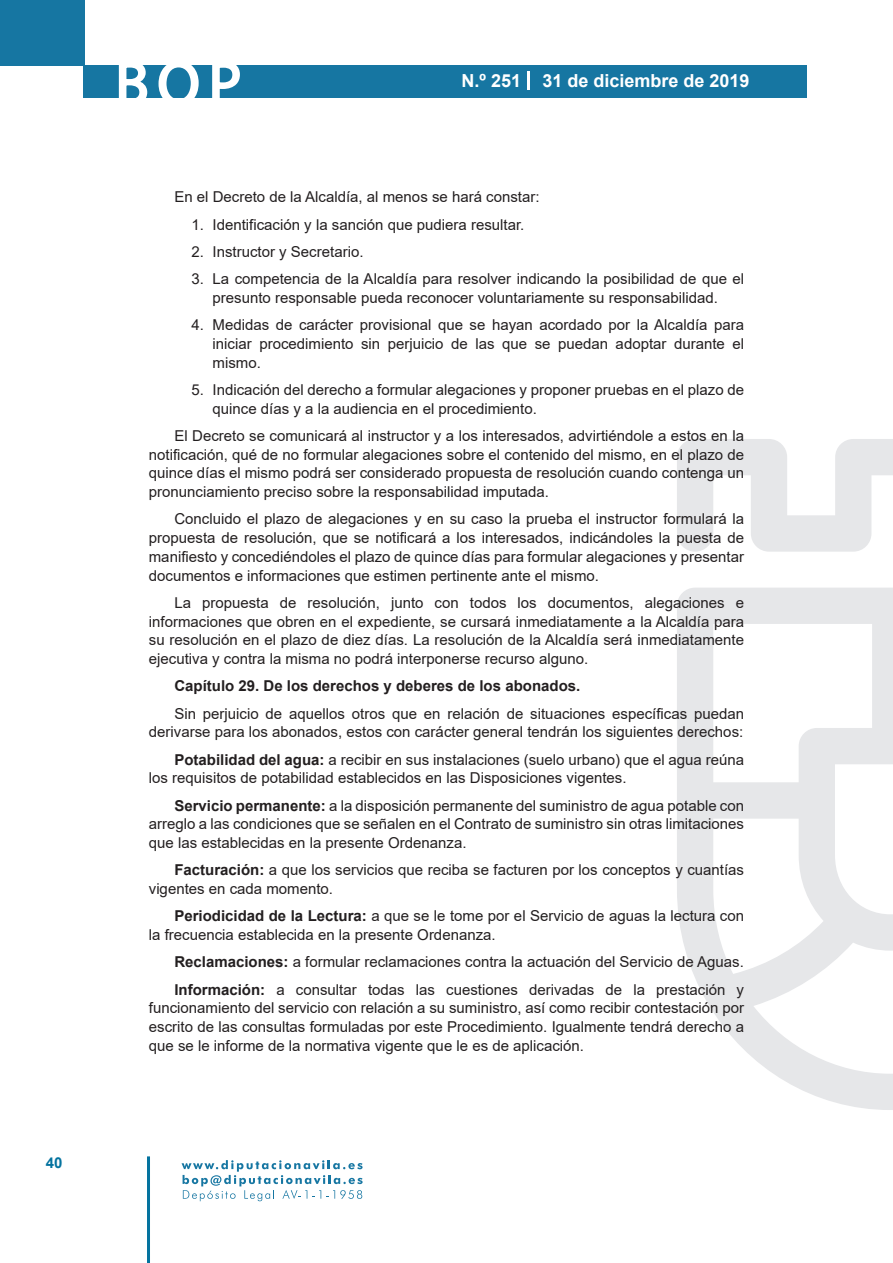
<style>
.page{position:relative;width:893px;height:1263px;background:#fff}
.page>*{position:absolute;margin:0;border:0;box-sizing:border-box;transform-origin:0 0}
.t1{font:500 61.5px "Avant Garde";color:#fff}
.t2{font:700 18px "Arial";color:#fff}
.texto_normal{font:15px/18.8px "Arial";color:#231f20;text-align:justify}
.texto_normal-2{font:700 15px "Arial";color:#231f20}
.t3{font:700 15px "Arial";color:#04739f}
.s1{font-weight:700}
</style>
<div class="page">
<div style="left:0;top:0;width:85px;height:65px;background:#1676a2"></div>
<div style="left:84px;top:65px;width:723px;height:33px;background:#1676a2"></div>
<svg style="left:118px;top:65px;width:30px;height:33px"></svg>
<svg style="left:158px;top:65px;width:41px;height:33px"></svg>
<svg style="left:212px;top:65px;width:28px;height:33px"></svg>
<svg style="left:182px;top:1160px;width:181px;height:41px"></svg>
<hr style="left:147px;top:1156px;width:3px;height:107px;background:#04739f">
<svg style="left:528px;top:71px;width:2px;height:19px"></svg>
<svg style="left:677px;top:439px;width:216px;height:671px"></svg>
<p class="t3" style="left:46px;top:1152px;width:18px">40</p>
<h1 class="t1" style="left:115px;top:46px;width:128px">BOP</h1>
<p class="t2" style="left:462px;top:68px;width:289px">N.º 251 31 de diciembre de 2019</p>
<p class="texto_normal" style="left:174px;top:188px;width:367px">En el Decreto de la Alcaldía, al menos se hará constar:</p>
<p class="texto_normal" style="left:191px;top:215px;width:335px">1. Identificación y la sanción que pudiera resultar.</p>
<p class="texto_normal" style="left:191px;top:242px;width:174px">2. Instructor y Secretario.</p>
<p class="texto_normal" style="left:191px;top:269px;width:554px;text-align:center">3. La competencia de la Alcaldía para resolver indicando la posibilidad de que el presunto responsable pueda reconocer voluntariamente su responsabilidad.</p>
<p class="texto_normal" style="left:213px;top:315px;width:533px;text-indent:-21px">4. Medidas de carácter provisional que se hayan acordado por la Alcaldía para iniciar procedimiento sin perjuicio de las que se puedan adoptar durante el mismo.</p>
<p class="texto_normal" style="left:213px;top:380px;width:533px;text-indent:-21px">5. Indicación del derecho a formular alegaciones y proponer pruebas en el plazo de quince días y a la audiencia en el procedimiento.</p>
<p class="texto_normal" style="left:149px;top:426px;width:597px;text-indent:26px">El Decreto se comunicará al instructor y a los interesados, advirtiéndole a estos en la notificación, qué de no formular alegaciones sobre el contenido del mismo, en el plazo de quince días el mismo podrá ser considerado propuesta de resolución cuando contenga un pronunciamiento preciso sobre la responsabilidad imputada.</p>
<p class="texto_normal" style="left:149px;top:510px;width:597px;text-indent:26px">Concluido el plazo de alegaciones y en su caso la prueba el instructor formulará la propuesta de resolución, que se notificará a los interesados, indicándoles la puesta de manifiesto y concediéndoles el plazo de quince días para formular alegaciones y presentar documentos e informaciones que estimen pertinente ante el mismo.</p>
<p class="texto_normal" style="left:149px;top:593px;width:597px;text-indent:26px">La propuesta de resolución, junto con todos los documentos, alegaciones e informaciones que obren en el expediente, se cursará inmediatamente a la Alcaldía para su resolución en el plazo de diez días. La resolución de la Alcaldía será inmediatamente ejecutiva y contra la misma no podrá interponerse recurso alguno.</p>
<p class="texto_normal-2" style="left:174px;top:675px;width:407px">Capítulo 29. De los derechos y deberes de los abonados.</p>
<p class="texto_normal" style="left:149px;top:704px;width:597px;text-align:right">Sin perjuicio de aquellos otros que en relación de situaciones específicas puedan derivarse para los abonados, estos con carácter general tendrán los siguientes derechos:</p>
<p class="texto_normal" style="left:149px;top:750px;width:597px;text-indent:26px"><span class="s1">Potabilidad del agua:</span> a recibir en sus instalaciones (suelo urbano) que el agua reúna los requisitos de potabilidad establecidos en las Disposiciones vigentes.</p>
<p class="texto_normal" style="left:149px;top:796px;width:597px;text-indent:26px"><span class="s1">Servicio permanente:</span> a la disposición permanente del suministro de agua potable con arreglo a las condiciones que se señalen en el Contrato de suministro sin otras limitaciones que las establecidas en la presente Ordenanza.</p>
<p class="texto_normal" style="left:149px;top:861px;width:597px;text-indent:26px"><span class="s1">Facturación:</span> a que los servicios que reciba se facturen por los conceptos y cuantías vigentes en cada momento.</p>
<p class="texto_normal" style="left:149px;top:907px;width:597px;text-indent:26px"><span class="s1">Periodicidad de la Lectura:</span> a que se le tome por el Servicio de aguas la lectura con la frecuencia establecida en la presente Ordenanza.</p>
<p class="texto_normal" style="left:174px;top:953px;width:571px"><span class="s1">Reclamaciones:</span> a formular reclamaciones contra la actuación del Servicio de Aguas.</p>
<p class="texto_normal" style="left:149px;top:980px;width:597px;text-indent:26px"><span class="s1">Información:</span> a consultar todas las cuestiones derivadas de la prestación y funcionamiento del servicio con relación a su suministro, así como recibir contestación por escrito de las consultas formuladas por este Procedimiento. Igualmente tendrá derecho a que se le informe de la normativa vigente que le es de aplicación.</p>
</div>
